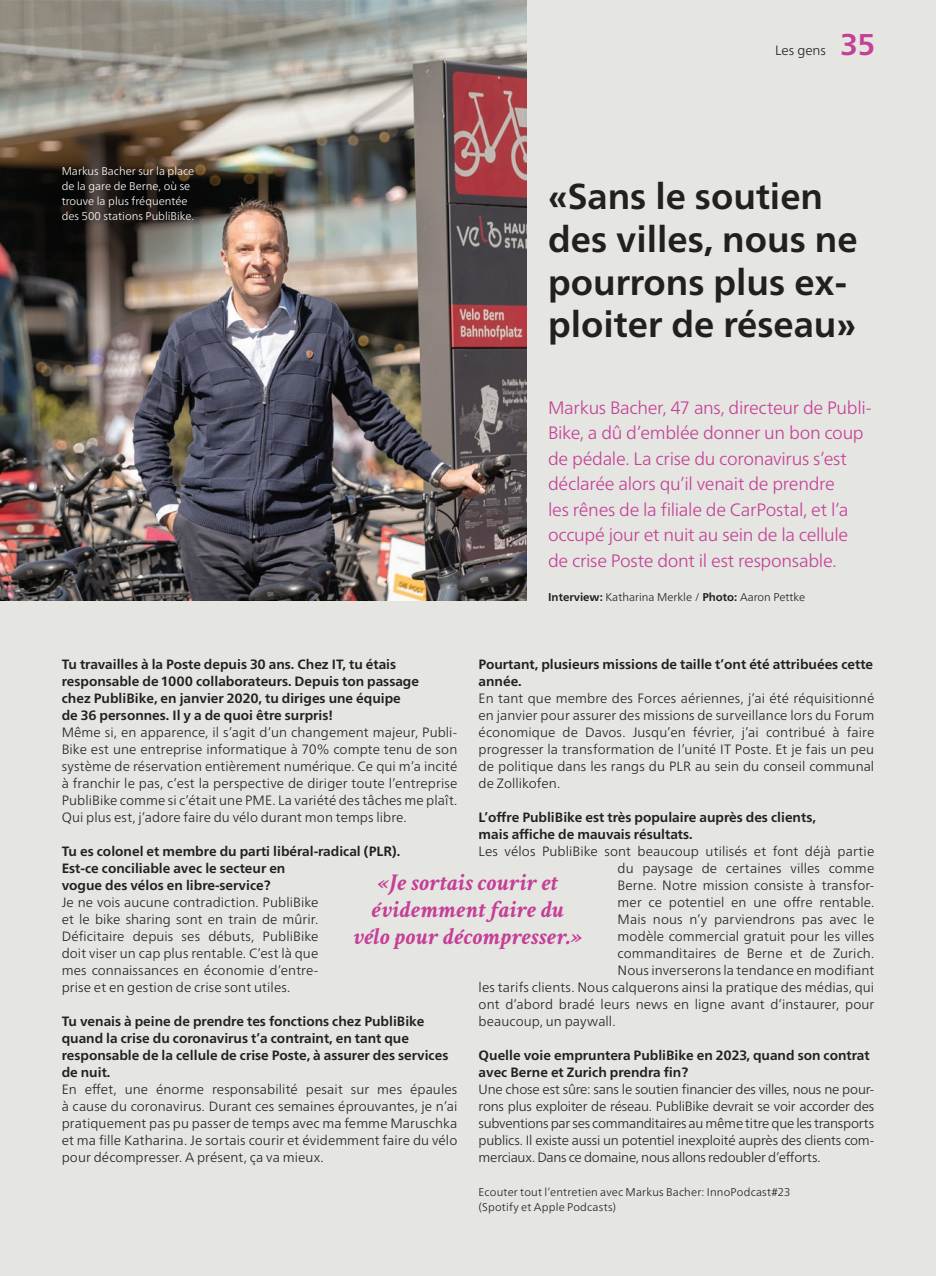
<style>
.page{position:relative;width:936px;height:1276px;background:#fff}
.page>*{position:absolute;margin:0;border:0;box-sizing:border-box;transform-origin:0 0}
.t1{font:700 36px/42.5px "Frutiger Neue LT Pro";color:#231f20}
.t2{font:700 30px "Frutiger Neue LT Pro";color:#c53f97}
.t3{font:italic 700 24px/27.2px "Crimson Text";letter-spacing:.015em;color:#c53f97;text-align:center}
.t4{font:300 18px/25.5px "Frutiger Neue LT Pro";letter-spacing:-.02em;color:#c53f97}
.t5{font:300 13.5px/17px "Frutiger Neue LT Pro";letter-spacing:.005em;color:#231f20;text-align:justify}
.t6{font:700 13.5px/17px "Frutiger Neue LT Pro";color:#231f20}
.t7{font:300 11.25px/14.9px "Frutiger Neue LT Pro";letter-spacing:.015em;color:#231f20}
.t8{font:300 11.25px/14.9px "Frutiger Neue LT Pro";color:#fff}
.s1{font-weight:700}
</style>
<div class="page">
<div style="left:0;top:0;width:935px;height:1276px;background:#e5e5e1"></div>
<img style="left:0;top:0;width:527px;height:601px">
<svg style="left:0;top:124px;width:225px;height:187px;background:#413932"></svg>
<p class="t8" style="left:62px;top:164px;width:134px">Markus Bacher sur la place de la gare de Berne, où se trouve la plus fréquentée des 500 stations PubliBike.</p>
<p class="t5" style="left:775px;top:42px;width:53px">Les gens</p>
<h2 class="t2" style="left:840px;top:27px;width:37px">35</h2>
<h1 class="t1" style="left:548px;top:175px;width:311px">«Sans le soutien des villes, nous ne pourrons plus ex&shy;ploiter de réseau»</h1>
<p class="t4" style="left:548px;top:394px;width:325px">Markus Bacher, 47 ans, directeur de Publi-Bike, a dû d’emblée donner un bon coup de pédale. La crise du coronavirus s’est déclarée alors qu’il venait de prendre<br>les rênes de la filiale de CarPostal, et l’a occupé jour et nuit au sein de la cellule de crise Poste dont il est responsable.</p>
<p class="t7" style="left:548px;top:589px;width:258px"><span class="s1">Interview:</span> Katharina Merkle / <span class="s1">Photo:</span> Aaron Pettke</p>
<p class="t6" style="left:62px;top:655px;width:359px">Tu travailles à la Poste depuis 30 ans. Chez IT, tu étais responsable de 1000 collaborateurs. Depuis ton passage chez PubliBike, en janvier 2020, tu diriges une équipe de 36 personnes. Il y a de quoi être surpris!</p>
<p class="t5" style="left:62px;top:724px;width:397px">Même si, en apparence, il s’agit d’un changement majeur, Publi-Bike est une entreprise informatique à 70% compte tenu de son système de réservation entièrement numérique. Ce qui m’a incité à franchir le pas, c’est la perspective de diriger toute l’entreprise PubliBike comme si c’était une PME. La variété des tâches me plaît.<br>Qui plus est, j’adore faire du vélo durant mon temps libre.</p>
<p class="t6" style="left:62px;top:842px;width:340px">Tu es colonel et membre du parti libéral-radical (PLR).<br>Est-ce conciliable avec le secteur en<br>vogue des vélos en libre-service?</p>
<p class="t5" style="left:62px;top:894px;width:258px">Je ne vois aucune contradiction. PubliBike et le bike sharing sont en train de mûrir.<br>Déficitaire depuis ses débuts, PubliBike doit viser un cap plus rentable. C’est là que mes connaissances en économie d’entre&shy;prise et en gestion de crise sont utiles.</p>
<p class="t6" style="left:62px;top:1013px;width:388px">Tu venais à peine de prendre tes fonctions chez PubliBike quand la crise du coronavirus t’a contraint, en tant que responsable de la cellule de crise Poste, à assurer des services de nuit.</p>
<p class="t5" style="left:62px;top:1081px;width:397px">En effet, une énorme responsabilité pesait sur mes épaules à cause du coronavirus. Durant ces semaines éprouvantes, je n’ai pratiquement pas pu passer de temps avec ma femme Maruschka et ma fille Katharina. Je sortais courir et évidemment faire du vélo pour décompresser. A présent, ça va mieux.</p>
<p class="t6" style="left:478px;top:655px;width:396px">Pourtant, plusieurs missions de taille t’ont été attribuées cette année.</p>
<p class="t5" style="left:478px;top:689px;width:397px">En tant que membre des Forces aériennes, j’ai été réquisitionné en janvier pour assurer des missions de surveillance lors du Forum économique de Davos. Jusqu’en février, j’ai contribué à faire progresser la transformation de l’unité IT Poste. Et je fais un peu de politique dans les rangs du PLR au sein du conseil communal de Zollikofen.</p>
<p class="t6" style="left:478px;top:808px;width:339px">L’offre PubliBike est très populaire auprès des clients, mais affiche de mauvais résultats.</p>
<p class="t5" style="left:478px;top:843px;width:397px">Les vélos PubliBike sont beaucoup utilisés et font déjà partie</p>
<p class="t5" style="left:617px;top:860px;width:258px">du paysage de certaines villes comme</p>
<p class="t5" style="left:617px;top:877px;width:258px">Berne. Notre mission consiste à transfor-</p>
<p class="t5" style="left:617px;top:894px;width:258px">mer ce potentiel en une offre rentable.</p>
<p class="t5" style="left:617px;top:911px;width:258px">Mais nous n’y parviendrons pas avec le</p>
<p class="t5" style="left:617px;top:928px;width:258px">modèle commercial gratuit pour les villes</p>
<p class="t5" style="left:617px;top:945px;width:258px">commanditaires de Berne et de Zurich.</p>
<p class="t5" style="left:617px;top:962px;width:258px">Nous inverserons la tendance en modifiant</p>
<p class="t5" style="left:478px;top:979px;width:397px">les tarifs clients. Nous calquerons ainsi la pratique des médias, qui</p>
<p class="t5" style="left:478px;top:996px;width:397px">ont d’abord bradé leurs news en ligne avant d’instaurer, pour</p>
<p class="t5" style="left:478px;top:1013px;width:138px">beaucoup, un paywall.</p>
<p class="t6" style="left:478px;top:1047px;width:392px">Quelle voie empruntera PubliBike en 2023, quand son contrat avec Berne et Zurich prendra fin?</p>
<p class="t5" style="left:478px;top:1081px;width:397px">Une chose est sûre: sans le soutien financier des villes, nous ne pour&shy;rons plus exploiter de réseau. PubliBike devrait se voir accorder des subventions par ses commanditaires au même titre que les transports publics. Il existe aussi un potentiel inexploité auprès des clients com&shy;merciaux. Dans ce domaine, nous allons redoubler d’efforts.</p>
<h3 class="t3" style="left:354px;top:868px;width:230px">«Je sortais courir et évidemment faire du vélo pour décompresser.»</h3>
<p class="t7" style="left:478px;top:1185px;width:313px">Ecouter tout l’entretien avec Markus Bacher: InnoPodcast#23 (Spotify et Apple Podcasts)</p>
</div>
